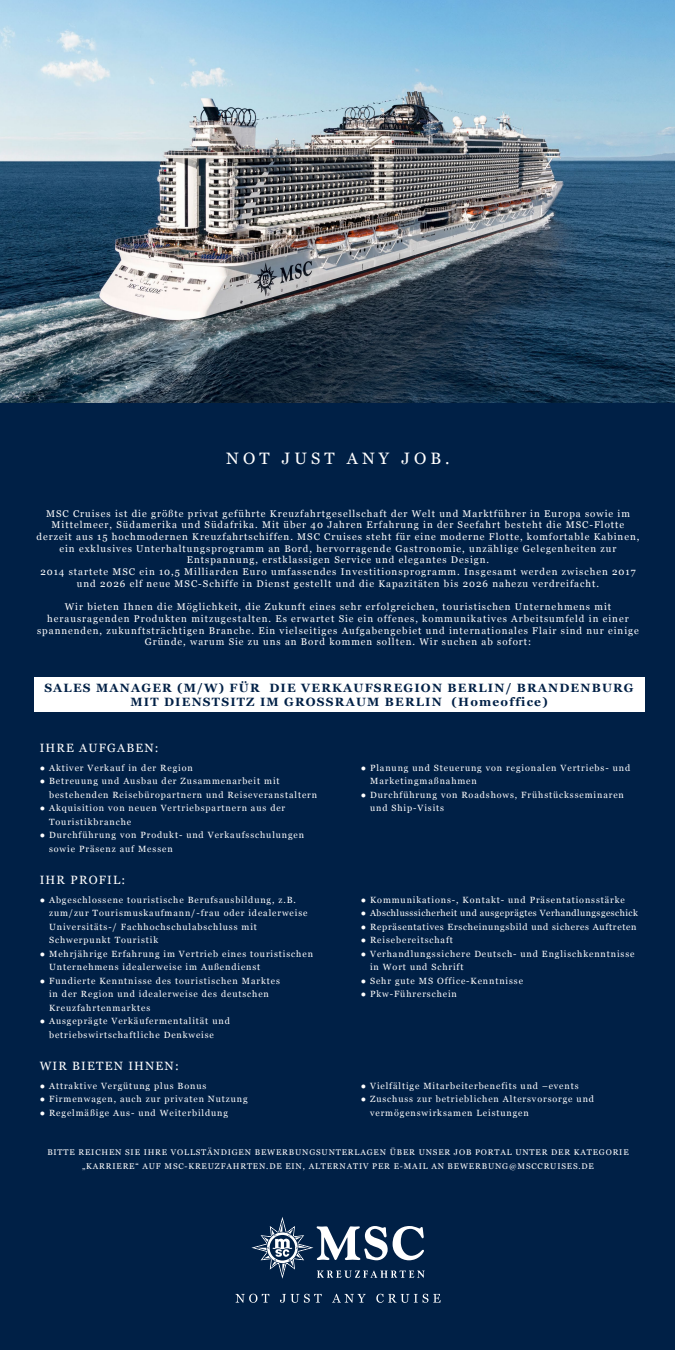
<style>
.page{position:relative;width:675px;height:1350px;background:#fff}
.page>*{position:absolute;margin:0;border:0;box-sizing:border-box;transform-origin:0 0}
.t1{font:16.5px "Georgia";letter-spacing:.25em;color:#fff}
.t2{font:700 12px "Georgia";letter-spacing:.1em;color:#002046}
.t3{font:12px "Georgia";letter-spacing:.1em;color:#fff}
.t4{font:9.75px/11.7px "Georgia";letter-spacing:.1em;color:#fff;text-align:center}
.t5{font:9px/13.5px "Georgia";letter-spacing:.1em;color:#fff}
.t6{font:9px "Georgia";letter-spacing:.05em;color:#fff}
.t7{font:9px "Georgia";letter-spacing:.08em;color:#fff}
.t8{font:8.25px/13.5px "Georgia";letter-spacing:.1em;color:#fff;text-align:center}
</style>
<div class="page">
<img style="left:0;top:0;width:675px;height:404px">
<div style="left:0;top:404px;width:675px;height:946px;background:#002046"></div>
<svg style="left:235px;top:1294px;width:34px;height:9px"></svg>
<svg style="left:280px;top:1294px;width:42px;height:9px"></svg>
<svg style="left:332px;top:1294px;width:34px;height:9px"></svg>
<svg style="left:376px;top:1294px;width:65px;height:9px"></svg>
<svg style="left:251px;top:1217px;width:174px;height:62px"></svg>
<div style="left:34px;top:677px;width:610px;height:34px;background:#fff"></div>
<p class="t1" style="left:226px;top:446px;width:225px">NOT JUST ANY JOB.</p>
<p class="t4" style="left:37px;top:507px;width:604px">MSC Cruises ist die größte privat geführte Kreuzfahrtgesellschaft der Welt und Marktführer in Europa sowie im Mittelmeer, Südamerika und Südafrika. Mit über 40 Jahren Erfahrung in der Seefahrt besteht die MSC-Flotte derzeit aus 15 hochmodernen Kreuzfahrtschiffen. MSC Cruises steht für eine moderne Flotte, komfortable Kabinen, ein exklusives Unterhaltungsprogramm an Bord, hervorragende Gastronomie, unzählige Gelegenheiten zur Entspannung, erstklassigen Service und elegantes Design.</p>
<p class="t4" style="left:40px;top:565px;width:597px">2014 startete MSC ein 10,5 Milliarden Euro umfassendes Investitionsprogramm. Insgesamt werden zwischen 2017 und 2026 elf neue MSC-Schiffe in Dienst gestellt und die Kapazitäten bis 2026 nahezu verdreifacht.</p>
<p class="t4" style="left:37px;top:601px;width:603px">Wir bieten Ihnen die Möglichkeit, die Zukunft eines sehr erfolgreichen, touristischen Unternehmens mit herausragenden Produkten mitzugestalten. Es erwartet Sie ein offenes, kommunikatives Arbeitsumfeld in einer spannenden, zukunftsträchtigen Branche. Ein vielseitiges Aufgabengebiet und internationales Flair sind nur einige Gründe, warum Sie zu uns an Bord kommen sollten. Wir suchen ab sofort:</p>
<p class="t2" style="left:44px;top:679px;width:591px">SALES MANAGER (M/W) FÜR DIE VERKAUFSREGION BERLIN/ BRANDENBURG</p>
<p class="t2" style="left:130px;top:693px;width:419px">MIT DIENSTSITZ IM GROSSRAUM BERLIN (Homeoffice)</p>
<p class="t3" style="left:40px;top:739px;width:120px">IHRE AUFGABEN:</p>
<p class="t5" style="left:40px;top:760px;width:155px">● Aktiver Verkauf in der Region</p>
<p class="t5" style="left:49px;top:774px;width:270px;text-indent:-9px">● Betreuung und Ausbau der Zusammenarbeit mit bestehenden Reisebüropartnern und Reiseveranstaltern</p>
<p class="t5" style="left:49px;top:801px;width:238px;text-indent:-9px">● Akquisition von neuen Vertriebspartnern aus der<br>Touristikbranche</p>
<p class="t5" style="left:49px;top:828px;width:257px;text-indent:-9px">● Durchführung von Produkt- und Verkaufsschulungen sowie Präsenz auf Messen</p>
<p class="t3" style="left:40px;top:871px;width:87px">IHR PROFIL:</p>
<p class="t5" style="left:49px;top:893px;width:260px;text-indent:-9px">● Abgeschlossene touristische Berufsausbildung, z.B. zum/zur Tourismuskaufmann/-frau oder idealerweise Universitäts-/ Fachhochschulabschluss mit Schwerpunkt Touristik</p>
<p class="t5" style="left:49px;top:947px;width:265px;text-indent:-9px">● Mehrjährige Erfahrung im Vertrieb eines touristischen<br>Unternehmens idealerweise im Außendienst</p>
<p class="t5" style="left:49px;top:974px;width:232px;text-indent:-9px">● Fundierte Kenntnisse des touristischen Marktes in der Region und idealerweise des deutschen<br>Kreuzfahrtenmarktes</p>
<p class="t5" style="left:49px;top:1014px;width:182px;text-indent:-9px">● Ausgeprägte Verkäufermentalität und betriebswirtschaftliche Denkweise</p>
<p class="t3" style="left:40px;top:1057px;width:141px">WIR BIETEN IHNEN:</p>
<p class="t5" style="left:40px;top:1079px;width:168px">● Attraktive Vergütung plus Bonus</p>
<p class="t5" style="left:40px;top:1092px;width:209px">● Firmenwagen, auch zur privaten Nutzung</p>
<p class="t5" style="left:40px;top:1106px;width:190px">● Regelmäßige Aus- und Weiterbildung</p>
<p class="t5" style="left:370px;top:760px;width:262px;text-indent:-9px">● Planung und Steuerung von regionalen Vertriebs- und<br>Marketingmaßnahmen</p>
<p class="t5" style="left:370px;top:787px;width:255px;text-indent:-9px">● Durchführung von Roadshows, Frühstücksseminaren und Ship-Visits</p>
<p class="t5" style="left:361px;top:893px;width:266px">● Kommunikations-, Kontakt- und Präsentationsstärke</p>
<p class="t6" style="left:361px;top:907px;width:279px">● Abschlusssicherheit und ausgeprägtes Verhandlungsgeschick</p>
<p class="t7" style="left:361px;top:920px;width:277px">● Repräsentatives Erscheinungsbild und sicheres Auftreten</p>
<p class="t5" style="left:361px;top:933px;width:94px">● Reisebereitschaft</p>
<p class="t5" style="left:370px;top:947px;width:266px;text-indent:-9px">● Verhandlungssichere Deutsch- und Englischkenntnisse in Wort und Schrift</p>
<p class="t5" style="left:361px;top:974px;width:164px">● Sehr gute MS Office-Kenntnisse</p>
<p class="t5" style="left:361px;top:987px;width:98px">● Pkw-Führerschein</p>
<p class="t5" style="left:361px;top:1079px;width:219px">● Vielfältige Mitarbeiterbenefits und –events</p>
<p class="t5" style="left:370px;top:1092px;width:225px;text-indent:-9px">● Zuschuss zur betrieblichen Altersvorsorge und vermögenswirksamen Leistungen</p>
<p class="t8" style="left:47px;top:1145px;width:583px">BITTE REICHEN SIE IHRE VOLLSTÄNDIGEN BEWERBUNGSUNTERLAGEN ÜBER UNSER JOB PORTAL UNTER DER KATEGORIE „KARRIERE“ AUF MSC-KREUZFAHRTEN.DE EIN, ALTERNATIV PER E-MAIL AN BEWERBUNG@MSCCRUISES.DE</p>
</div>
